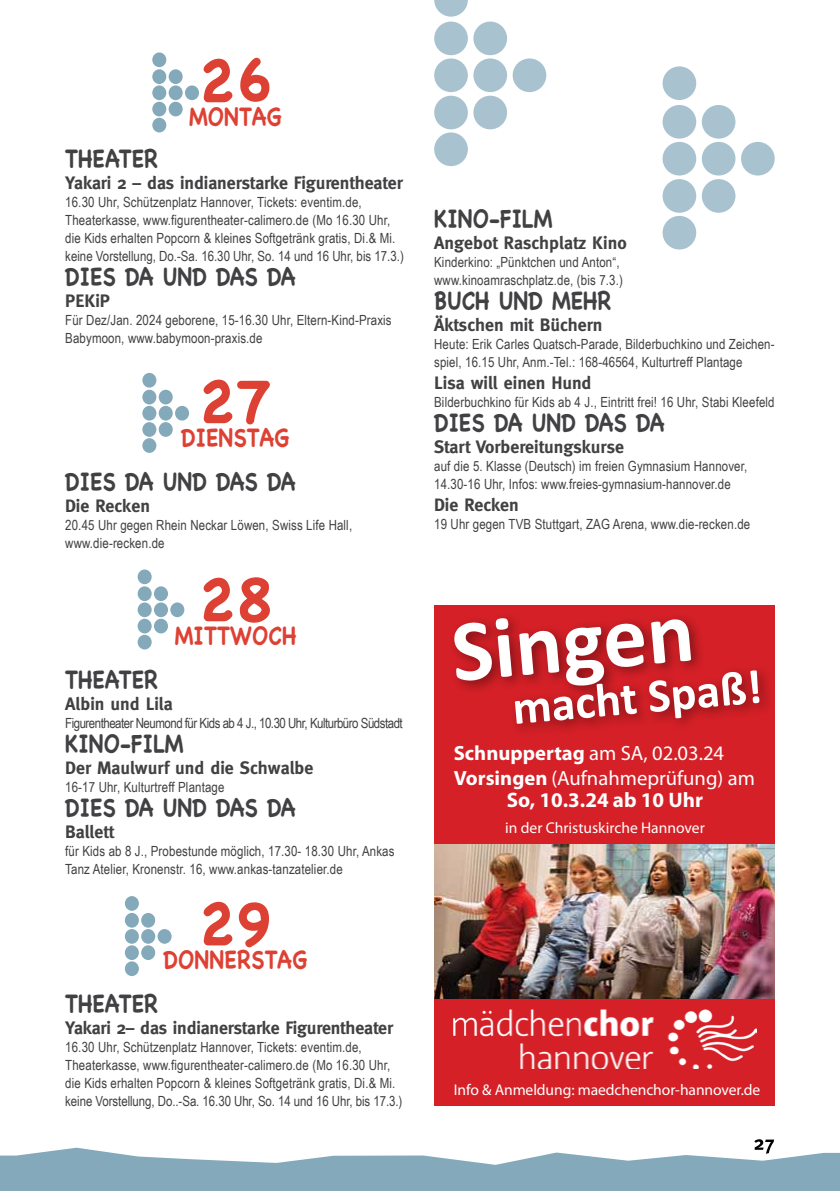
<style>
.page{position:relative;width:840px;height:1191px;background:#fff}
.page>*{position:absolute;margin:0;border:0;box-sizing:border-box;transform-origin:0 0}
.t1{font:700 88px "Calibri";color:#fff}
.t2{font:700 60px "Chalkboard";color:#dd4133}
.t3{font:700 48px "Calibri";color:#fff}
.t4{font:700 25.2px "Chalkboard";color:#414042;scale:.87 1}
.t5{font:700 25.2px "Chalkboard";color:#dd4133;scale:.87 1}
.t6{font:700 21px "Myriad Pro";color:#fff}
.t7{font:20.6px/24.8px "Myriad Pro";color:#fff}
.t8{font:700 18px "Meta Plus";color:#414042}
.t9{font:15.6px "Myriad Pro";letter-spacing:-.005em;color:#fff}
.t10{font:14px/18px "Arial Narrow";letter-spacing:.01em;color:#414042}
.t11{font:14px "Arial Narrow";letter-spacing:-.035em;color:#414042}
.s1{font-weight:700}
</style>
<div class="page">
<svg style="left:0;top:1139px;width:839px;height:52px"></svg>
<div style="left:434px;top:606px;width:340px;height:500px;background:#d52027"></div>
<img style="left:453px;top:1009px;width:302px;height:59px">
<img style="left:434px;top:844px;width:340px;height:154px">
<div style="left:448px;top:611px;width:326px;height:126px;background:#000;opacity:.4"></div>
<div style="left:662px;top:105px;width:33px;height:34px;background:#a9c2cf;border-radius:50%"></div>
<div style="left:701px;top:105px;width:34px;height:34px;background:#a9c2cf;border-radius:50%"></div>
<div style="left:662px;top:142px;width:33px;height:33px;background:#a9c2cf;border-radius:50%"></div>
<div style="left:701px;top:142px;width:34px;height:33px;background:#a9c2cf;border-radius:50%"></div>
<div style="left:662px;top:179px;width:33px;height:34px;background:#a9c2cf;border-radius:50%"></div>
<div style="left:701px;top:179px;width:34px;height:34px;background:#a9c2cf;border-radius:50%"></div>
<div style="left:662px;top:66px;width:33px;height:34px;background:#a9c2cf;border-radius:50%"></div>
<div style="left:662px;top:216px;width:33px;height:33px;background:#a9c2cf;border-radius:50%"></div>
<div style="left:740px;top:142px;width:34px;height:33px;background:#a9c2cf;border-radius:50%"></div>
<div style="left:434px;top:22px;width:33px;height:33px;background:#a9c2cf;border-radius:50%"></div>
<div style="left:473px;top:22px;width:34px;height:33px;background:#a9c2cf;border-radius:50%"></div>
<div style="left:434px;top:58px;width:33px;height:34px;background:#a9c2cf;border-radius:50%"></div>
<div style="left:473px;top:58px;width:34px;height:34px;background:#a9c2cf;border-radius:50%"></div>
<div style="left:434px;top:96px;width:33px;height:33px;background:#a9c2cf;border-radius:50%"></div>
<div style="left:473px;top:96px;width:34px;height:33px;background:#a9c2cf;border-radius:50%"></div>
<svg style="left:434px;top:0;width:33px;height:17px"></svg>
<div style="left:434px;top:132px;width:33px;height:34px;background:#a9c2cf;border-radius:50%"></div>
<div style="left:512px;top:58px;width:34px;height:34px;background:#a9c2cf;border-radius:50%"></div>
<div style="left:152px;top:69px;width:14px;height:15px;background:#84a9bb;border-radius:50%"></div>
<div style="left:168px;top:69px;width:14px;height:15px;background:#84a9bb;border-radius:50%"></div>
<div style="left:152px;top:85px;width:14px;height:15px;background:#84a9bb;border-radius:50%"></div>
<div style="left:168px;top:85px;width:14px;height:15px;background:#84a9bb;border-radius:50%"></div>
<div style="left:152px;top:102px;width:14px;height:14px;background:#84a9bb;border-radius:50%"></div>
<div style="left:168px;top:102px;width:14px;height:14px;background:#84a9bb;border-radius:50%"></div>
<div style="left:152px;top:52px;width:14px;height:15px;background:#84a9bb;border-radius:50%"></div>
<div style="left:152px;top:118px;width:14px;height:14px;background:#84a9bb;border-radius:50%"></div>
<div style="left:185px;top:85px;width:14px;height:15px;background:#84a9bb;border-radius:50%"></div>
<div style="left:142px;top:390px;width:14px;height:14px;background:#84a9bb;border-radius:50%"></div>
<div style="left:159px;top:390px;width:14px;height:14px;background:#84a9bb;border-radius:50%"></div>
<div style="left:142px;top:406px;width:14px;height:14px;background:#84a9bb;border-radius:50%"></div>
<div style="left:159px;top:406px;width:14px;height:14px;background:#84a9bb;border-radius:50%"></div>
<div style="left:142px;top:422px;width:14px;height:15px;background:#84a9bb;border-radius:50%"></div>
<div style="left:159px;top:422px;width:14px;height:15px;background:#84a9bb;border-radius:50%"></div>
<div style="left:142px;top:373px;width:14px;height:14px;background:#84a9bb;border-radius:50%"></div>
<div style="left:142px;top:438px;width:14px;height:15px;background:#84a9bb;border-radius:50%"></div>
<div style="left:175px;top:406px;width:14px;height:14px;background:#84a9bb;border-radius:50%"></div>
<div style="left:137px;top:586px;width:15px;height:15px;background:#84a9bb;border-radius:50%"></div>
<div style="left:154px;top:586px;width:14px;height:15px;background:#84a9bb;border-radius:50%"></div>
<div style="left:137px;top:602px;width:15px;height:15px;background:#84a9bb;border-radius:50%"></div>
<div style="left:154px;top:602px;width:14px;height:15px;background:#84a9bb;border-radius:50%"></div>
<div style="left:137px;top:619px;width:15px;height:14px;background:#84a9bb;border-radius:50%"></div>
<div style="left:154px;top:619px;width:14px;height:14px;background:#84a9bb;border-radius:50%"></div>
<div style="left:137px;top:569px;width:15px;height:15px;background:#84a9bb;border-radius:50%"></div>
<div style="left:137px;top:635px;width:15px;height:14px;background:#84a9bb;border-radius:50%"></div>
<div style="left:170px;top:602px;width:14px;height:15px;background:#84a9bb;border-radius:50%"></div>
<div style="left:125px;top:913px;width:14px;height:14px;background:#84a9bb;border-radius:50%"></div>
<div style="left:141px;top:913px;width:14px;height:14px;background:#84a9bb;border-radius:50%"></div>
<div style="left:125px;top:929px;width:14px;height:14px;background:#84a9bb;border-radius:50%"></div>
<div style="left:141px;top:929px;width:14px;height:14px;background:#84a9bb;border-radius:50%"></div>
<div style="left:125px;top:945px;width:14px;height:15px;background:#84a9bb;border-radius:50%"></div>
<div style="left:141px;top:945px;width:14px;height:15px;background:#84a9bb;border-radius:50%"></div>
<div style="left:125px;top:896px;width:14px;height:14px;background:#84a9bb;border-radius:50%"></div>
<div style="left:125px;top:961px;width:14px;height:15px;background:#84a9bb;border-radius:50%"></div>
<div style="left:157px;top:929px;width:14px;height:14px;background:#84a9bb;border-radius:50%"></div>
<h2 class="t2" style="left:198px;top:45px;width:75px">26</h2>
<h3 class="t5" style="left:189px;top:101px;width:108px">MONTAG</h3>
<h3 class="t4" style="left:65px;top:143px;width:108px">THEATER</h3>
<p class="t8" style="left:65px;top:172px;width:339px">Yakari 2 – das indianerstarke Figurentheater</p>
<p class="t10" style="left:65px;top:193px;width:340px">16.30 Uhr, Schützenplatz Hannover, Tickets: eventim.de, Theaterkasse, www.figurentheater-calimero.de (Mo 16.30 Uhr, die Kids erhalten Popcorn &amp; kleines Softgetränk gratis, Di.&amp; Mi. keine Vorstellung, Do.-Sa. 16.30 Uhr, So. 14 und 16 Uhr, bis 17.3.)</p>
<h3 class="t4" style="left:65px;top:261px;width:266px">DIES DA UND DAS DA</h3>
<p class="t8" style="left:65px;top:290px;width:46px">PEKiP</p>
<p class="t10" style="left:65px;top:311px;width:328px">Für Dez/Jan. 2024 geborene, 15-16.30 Uhr, Eltern-Kind-Praxis<br>Babymoon, www.babymoon-praxis.de</p>
<h2 class="t2" style="left:198px;top:366px;width:75px">27</h2>
<h3 class="t5" style="left:181px;top:422px;width:126px">DIENSTAG</h3>
<h3 class="t4" style="left:65px;top:466px;width:266px">DIES DA UND DAS DA</h3>
<p class="t8" style="left:65px;top:495px;width:86px">Die Recken</p>
<p class="t10" style="left:65px;top:516px;width:288px">20.45 Uhr gegen Rhein Neckar Löwen, Swiss Life Hall, www.die-recken.de</p>
<h2 class="t2" style="left:198px;top:564px;width:75px">28</h2>
<h3 class="t5" style="left:175px;top:620px;width:141px">MITTWOCH</h3>
<h3 class="t4" style="left:65px;top:664px;width:108px">THEATER</h3>
<p class="t8" style="left:65px;top:693px;width:109px">Albin und Lila</p>
<p class="t11" style="left:65px;top:715px;width:339px">Figurentheater Neumond für Kids ab 4 J., 10.30 Uhr, Kulturbüro Südstadt</p>
<h3 class="t4" style="left:65px;top:728px;width:137px">KINO-FILM</h3>
<p class="t8" style="left:65px;top:757px;width:250px">Der Maulwurf und die Schwalbe</p>
<p class="t10" style="left:65px;top:778px;width:161px">16-17 Uhr, Kulturtreff Plantage</p>
<h3 class="t4" style="left:65px;top:792px;width:266px">DIES DA UND DAS DA</h3>
<p class="t8" style="left:65px;top:821px;width:51px">Ballett</p>
<p class="t10" style="left:65px;top:842px;width:330px">für Kids ab 8 J., Probestunde möglich, 17.30- 18.30 Uhr, Ankas<br>Tanz Atelier, Kronenstr. 16, www.ankas-tanzatelier.de</p>
<h2 class="t2" style="left:198px;top:888px;width:75px">29</h2>
<h3 class="t5" style="left:163px;top:944px;width:167px">DONNERSTAG</h3>
<h3 class="t4" style="left:65px;top:988px;width:108px">THEATER</h3>
<p class="t8" style="left:65px;top:1017px;width:329px">Yakari 2– das indianerstarke Figurentheater</p>
<p class="t10" style="left:65px;top:1038px;width:338px">16.30 Uhr, Schützenplatz Hannover, Tickets: eventim.de, Theaterkasse, www.figurentheater-calimero.de (Mo 16.30 Uhr, die Kids erhalten Popcorn &amp; kleines Softgetränk gratis, Di.&amp; Mi. keine Vorstellung, Do..-Sa. 16.30 Uhr, So. 14 und 16 Uhr, bis 17.3.)</p>
<h3 class="t4" style="left:434px;top:203px;width:137px">KINO-FILM</h3>
<p class="t8" style="left:434px;top:232px;width:194px">Angebot Raschplatz Kino</p>
<p class="t10" style="left:434px;top:253px;width:190px">Kinderkino: „Pünktchen und Anton“, www.kinoamraschplatz.de, (bis 7.3.)</p>
<h3 class="t4" style="left:434px;top:285px;width:205px">BUCH UND MEHR</h3>
<p class="t8" style="left:434px;top:314px;width:170px">Äktschen mit Büchern</p>
<p class="t10" style="left:434px;top:335px;width:342px">Heute: Erik Carles Quatsch-Parade, Bilderbuchkino und Zeichen&shy;spiel, 16.15 Uhr, Anm.-Tel.: 168-46564, Kulturtreff Plantage</p>
<p class="t8" style="left:434px;top:372px;width:159px">Lisa will einen Hund</p>
<p class="t10" style="left:434px;top:393px;width:342px">Bilderbuchkino für Kids ab 4 J., Eintritt frei! 16 Uhr, Stabi Kleefeld</p>
<h3 class="t4" style="left:434px;top:407px;width:266px">DIES DA UND DAS DA</h3>
<p class="t8" style="left:434px;top:436px;width:191px">Start Vorbereitungskurse</p>
<p class="t10" style="left:434px;top:457px;width:314px">auf die 5. Klasse (Deutsch) im freien Gymnasium Hannover,<br>14.30-16 Uhr, Infos: www.freies-gymnasium-hannover.de</p>
<p class="t8" style="left:434px;top:494px;width:86px">Die Recken</p>
<p class="t10" style="left:434px;top:515px;width:317px">19 Uhr gegen TVB Stuttgart, ZAG Arena, www.die-recken.de</p>
<h1 class="t1" style="left:446px;top:596px;width:244px;rotate:-5deg">Singen</h1>
<h3 class="t3" style="left:509px;top:677px;width:252px;rotate:-5deg">macht Spaß!</h3>
<h3 class="t7" style="left:453px;top:740px;width:302px"><span class="s1">Schnuppertag</span> am SA, 02.03.24<br><span class="s1">Vorsingen</span> (Aufnahmeprüfung) am</h3>
<h3 class="t6" style="left:506px;top:786px;width:198px">So, 10.3.24 ab 10 Uhr</h3>
<p class="t9" style="left:505px;top:818px;width:201px">in der Christuskirche Hannover</p>
<p class="t9" style="left:453px;top:1079px;width:308px">Info &amp; Anmeldung: maedchenchor-hannover.de</p>
</div>
